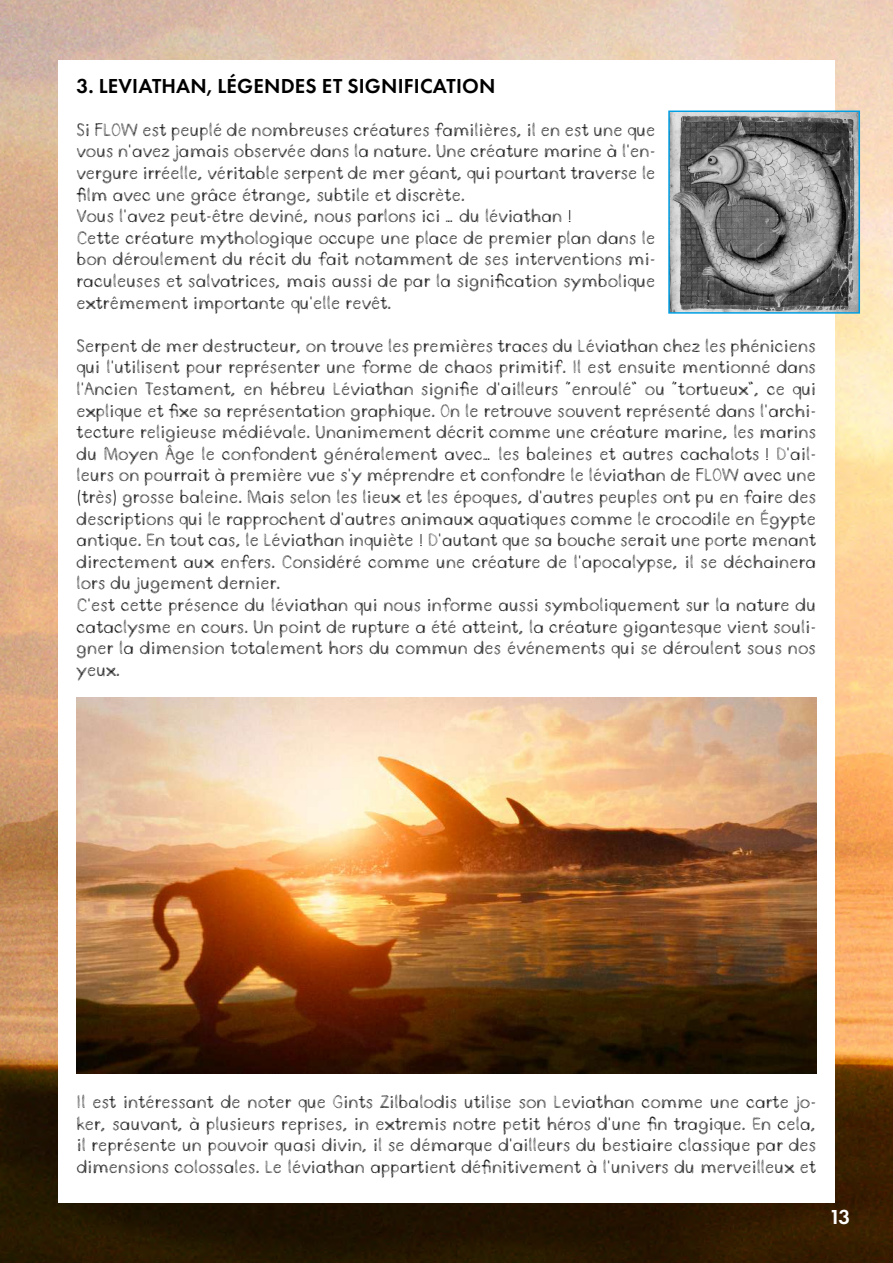
<style>
.page{position:relative;width:893px;height:1263px;background:#fff}
.page>*{position:absolute;margin:0;border:0;box-sizing:border-box;transform-origin:0 0}
.t1{font:600 21px "Futura PT";letter-spacing:.01em;color:#000}
.t2{font:600 21px "Futura PT";color:#fff}
.t3{font:18px/21.6px "Doodle Pen";color:#000}
.s1{font-family:"Futura PT";font-weight:300}
</style>
<div class="page">
<img style="left:0;top:0;width:893px;height:1263px">
<div style="left:58px;top:60px;width:777px;height:1143px;background:#fff"></div>
<img style="left:671px;top:114px;width:186px;height:197px">
<div style="left:668px;top:111px;width:192px;height:203px;border:2px solid #009fe3"></div>
<img style="left:77px;top:697px;width:739px;height:377px">
<p class="t1" style="left:77px;top:72px;width:420px">3. LEVIATHAN, LÉGENDES ET SIGNIFICATION</p>
<p class="t3" style="left:77px;top:120px;width:581px">Si FLOW est peuplé de nombreuses créatures familières, il en est une que vous n’avez jamais observée dans la nature. Une créature marine à l’en&shy;vergure irréelle, véritable serpent de mer géant, qui pourtant traverse le film avec une grâce étrange, subtile et discrète.<br>Vous l’avez peut-être deviné, nous parlons ici … du léviathan <span class="s1">!<br></span>Cette créature mythologique occupe une place de premier plan dans le bon déroulement du récit du fait notamment de ses interventions mi&shy;raculeuses et salvatrices, mais aussi de par la signification symbolique extrêmement importante qu’elle revêt.</p>
<p class="t3" style="left:77px;top:336px;width:741px">Serpent de mer destructeur, on trouve les premières traces du Léviathan chez les phéniciens qui l’utilisent pour représenter une forme de chaos primitif. Il est ensuite mentionné dans l’Ancien Testament, en hébreu Léviathan signifie d’ailleurs “enroulé” ou “tortueux”, ce qui explique et fixe sa représentation graphique. On le retrouve souvent représenté dans l’archi&shy;tecture religieuse médiévale. Unanimement décrit comme une créature marine, les marins du Moyen Âge le confondent généralement avec… les baleines et autres cachalots <span class="s1">!</span> D’ail&shy;leurs on pourrait à première vue s’y méprendre et confondre le léviathan de FLOW avec une <span class="s1">(</span>très<span class="s1">)</span> grosse baleine. Mais selon les lieux et les époques, d’autres peuples ont pu en faire des descriptions qui le rapprochent d’autres animaux aquatiques comme le crocodile en Égypte antique. En tout cas, le Léviathan inquiète <span class="s1">!</span> D’autant que sa bouche serait une porte menant directement aux enfers. Considéré comme une créature de l’apocalypse, il se déchainera lors du jugement dernier.<br>C’est cette présence du léviathan qui nous informe aussi symboliquement sur la nature du cataclysme en cours. Un point de rupture a été atteint, la créature gigantesque vient souli&shy;gner la dimension totalement hors du commun des événements qui se déroulent sous nos yeux.</p>
<p class="t3" style="left:77px;top:1092px;width:741px;text-align:justify">Il est intéressant de noter que Gints Zilbalodis utilise son Leviathan comme une carte jo&shy;ker, sauvant, à plusieurs reprises, in extremis notre petit héros d’une fin tragique. En cela, il représente un pouvoir quasi divin, il se démarque d’ailleurs du bestiaire classique par des dimensions colossales. Le léviathan appartient définitivement à l’univers du merveilleux et</p>
<p class="t2" style="left:829px;top:1204px;width:23px">13</p>
</div>
